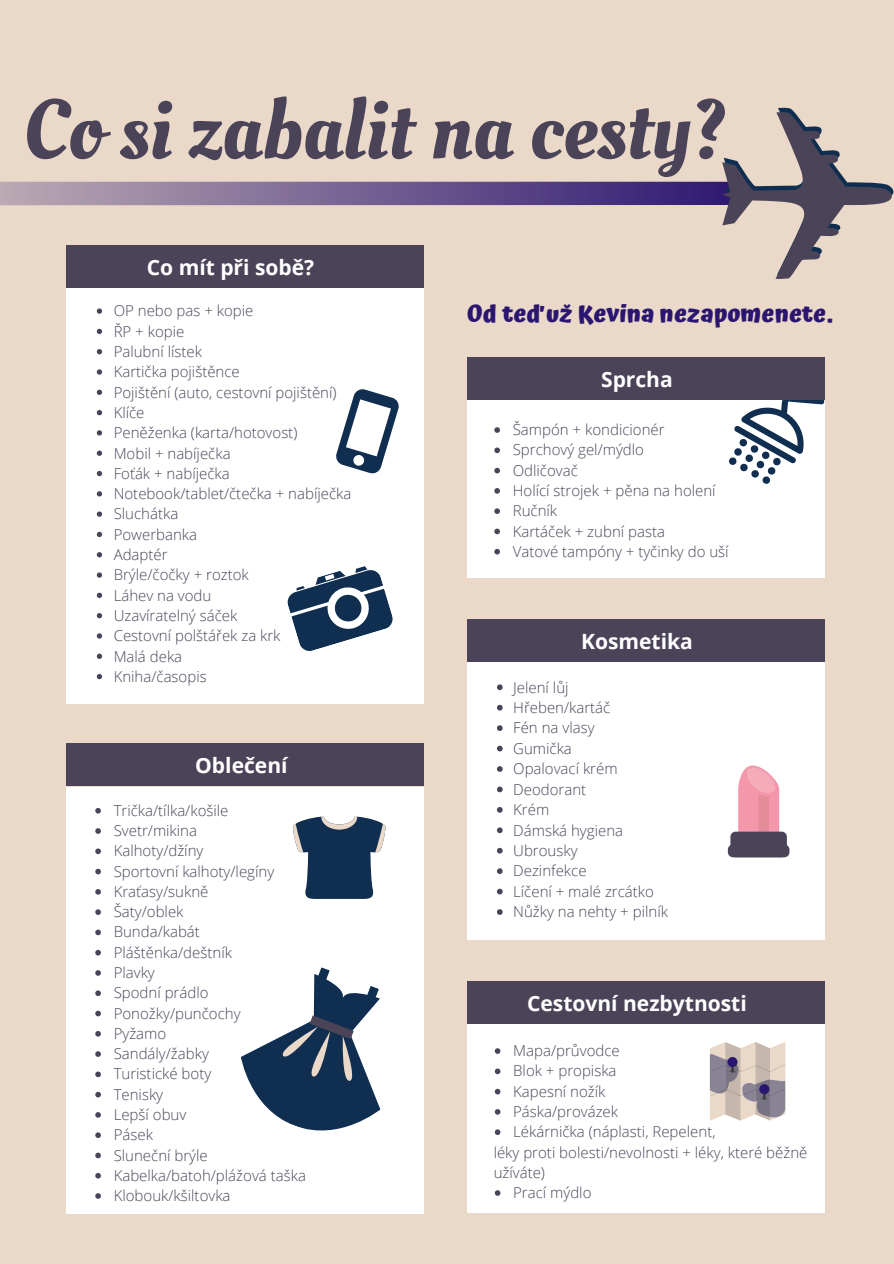
<style>
.page{position:relative;width:894px;height:1264px;background:#fff}
.page>*{position:absolute;margin:0;border:0;box-sizing:border-box;transform-origin:0 0}
.t1{font:84px "Oleo Script";color:#4b4459}
.t2{font:700 24px "Atma";color:#2a1570}
.t3{font:700 21px "Open Sans";color:#fff}
.t4{font:300 15px/20.2px "Open Sans";color:#4b4459}
</style>
<div class="page">
<div style="left:0;top:0;width:893px;height:1263px;background:#ead9c9"></div>
<div style="left:66px;top:288px;width:357px;height:415px;background:#fff"></div>
<div style="left:66px;top:245px;width:357px;height:43px;background:#4b4459"></div>
<svg style="left:97px;top:308px;width:5px;height:6px"></svg>
<svg style="left:97px;top:329px;width:5px;height:5px"></svg>
<svg style="left:97px;top:349px;width:5px;height:5px"></svg>
<svg style="left:97px;top:369px;width:5px;height:5px"></svg>
<svg style="left:97px;top:389px;width:5px;height:6px"></svg>
<svg style="left:97px;top:410px;width:5px;height:5px"></svg>
<svg style="left:97px;top:430px;width:5px;height:5px"></svg>
<svg style="left:97px;top:450px;width:5px;height:6px"></svg>
<svg style="left:97px;top:471px;width:5px;height:5px"></svg>
<svg style="left:97px;top:491px;width:5px;height:5px"></svg>
<svg style="left:97px;top:511px;width:5px;height:6px"></svg>
<svg style="left:97px;top:532px;width:5px;height:5px"></svg>
<svg style="left:97px;top:552px;width:5px;height:5px"></svg>
<svg style="left:97px;top:572px;width:5px;height:5px"></svg>
<svg style="left:97px;top:592px;width:5px;height:6px"></svg>
<svg style="left:97px;top:613px;width:5px;height:5px"></svg>
<svg style="left:97px;top:633px;width:5px;height:5px"></svg>
<svg style="left:97px;top:653px;width:5px;height:6px"></svg>
<svg style="left:97px;top:674px;width:5px;height:5px"></svg>
<div style="left:467px;top:1024px;width:357px;height:188px;background:#fff"></div>
<svg style="left:494px;top:1048px;width:6px;height:5px"></svg>
<svg style="left:494px;top:1068px;width:6px;height:6px"></svg>
<svg style="left:494px;top:1088px;width:6px;height:6px"></svg>
<svg style="left:494px;top:1109px;width:6px;height:5px"></svg>
<svg style="left:494px;top:1129px;width:6px;height:5px"></svg>
<svg style="left:494px;top:1190px;width:6px;height:5px"></svg>
<div style="left:66px;top:786px;width:357px;height:427px;background:#fff"></div>
<svg style="left:95px;top:808px;width:6px;height:5px"></svg>
<svg style="left:95px;top:828px;width:6px;height:5px"></svg>
<svg style="left:95px;top:848px;width:6px;height:6px"></svg>
<svg style="left:95px;top:868px;width:6px;height:6px"></svg>
<svg style="left:95px;top:889px;width:6px;height:5px"></svg>
<svg style="left:95px;top:909px;width:6px;height:6px"></svg>
<svg style="left:95px;top:929px;width:6px;height:6px"></svg>
<svg style="left:95px;top:949px;width:6px;height:6px"></svg>
<svg style="left:95px;top:970px;width:6px;height:5px"></svg>
<svg style="left:95px;top:990px;width:6px;height:6px"></svg>
<svg style="left:95px;top:1010px;width:6px;height:6px"></svg>
<svg style="left:95px;top:1031px;width:6px;height:5px"></svg>
<svg style="left:95px;top:1051px;width:6px;height:5px"></svg>
<svg style="left:95px;top:1071px;width:6px;height:6px"></svg>
<svg style="left:95px;top:1091px;width:6px;height:6px"></svg>
<svg style="left:95px;top:1112px;width:6px;height:5px"></svg>
<svg style="left:95px;top:1132px;width:6px;height:5px"></svg>
<svg style="left:95px;top:1152px;width:6px;height:6px"></svg>
<svg style="left:95px;top:1173px;width:6px;height:5px"></svg>
<svg style="left:95px;top:1193px;width:6px;height:5px"></svg>
<div style="left:467px;top:663px;width:357px;height:277px;background:#fff"></div>
<svg style="left:497px;top:684px;width:5px;height:6px"></svg>
<svg style="left:497px;top:704px;width:5px;height:6px"></svg>
<svg style="left:497px;top:725px;width:5px;height:6px"></svg>
<svg style="left:497px;top:745px;width:5px;height:6px"></svg>
<svg style="left:497px;top:766px;width:5px;height:5px"></svg>
<svg style="left:497px;top:786px;width:5px;height:6px"></svg>
<svg style="left:497px;top:807px;width:5px;height:5px"></svg>
<svg style="left:497px;top:827px;width:5px;height:6px"></svg>
<svg style="left:497px;top:847px;width:5px;height:6px"></svg>
<svg style="left:497px;top:868px;width:5px;height:6px"></svg>
<svg style="left:497px;top:888px;width:5px;height:6px"></svg>
<svg style="left:497px;top:909px;width:5px;height:5px"></svg>
<div style="left:467px;top:400px;width:357px;height:178px;background:#fff"></div>
<svg style="left:494px;top:427px;width:6px;height:6px"></svg>
<svg style="left:494px;top:447px;width:6px;height:6px"></svg>
<svg style="left:494px;top:468px;width:6px;height:5px"></svg>
<svg style="left:494px;top:488px;width:6px;height:5px"></svg>
<svg style="left:494px;top:508px;width:6px;height:6px"></svg>
<svg style="left:494px;top:528px;width:6px;height:6px"></svg>
<svg style="left:494px;top:549px;width:6px;height:5px"></svg>
<div style="left:66px;top:743px;width:357px;height:43px;background:#4b4459"></div>
<svg style="left:728px;top:399px;width:96px;height:85px"></svg>
<div style="left:467px;top:357px;width:357px;height:42px;background:#4b4459"></div>
<div style="left:467px;top:619px;width:357px;height:43px;background:#4b4459"></div>
<div style="left:467px;top:981px;width:357px;height:43px;background:#4b4459"></div>
<svg style="left:0;top:182px;width:722px;height:23px;background:#756192"></svg>
<svg style="left:722px;top:108px;width:171px;height:171px"></svg>
<svg style="left:336px;top:389px;width:63px;height:85px"></svg>
<svg style="left:287px;top:566px;width:106px;height:85px"></svg>
<svg style="left:293px;top:816px;width:92px;height:82px"></svg>
<svg style="left:241px;top:967px;width:140px;height:164px"></svg>
<svg style="left:738px;top:765px;width:41px;height:66px;background:#f3a4b3"></svg>
<div style="left:730px;top:831px;width:56px;height:26px;background:#4b4459;border-radius:5px"></div>
<div style="left:727px;top:844px;width:62px;height:13px;background:#4b4459;border-radius:5px"></div>
<svg style="left:709px;top:1042px;width:76px;height:78px;background:#bcb1b1"></svg>
<h1 class="t1" style="left:23px;top:74px;width:704px">Co si zabalit na cesty?</h1>
<h3 class="t3" style="left:147px;top:252px;width:169px">Co mít při sobě?</h3>
<p class="t4" style="left:114px;top:300px;width:239px">OP nebo pas + kopie<br>ŘP + kopie<br>Palubní lístek<br>Kartička pojištěnce<br>Pojištění (auto, cestovní pojištění)<br>Klíče<br>Peněženka (karta/hotovost)<br>Mobil + nabíječka<br>Foťák + nabíječka<br>Notebook/tablet/čtečka + nabíječka<br>Sluchátka<br>Powerbanka<br>Adaptér<br>Brýle/čočky + roztok<br>Láhev na vodu<br>Uzavíratelný sáček<br>Cestovní polštářek za krk<br>Malá deka<br>Kniha/časopis</p>
<h3 class="t3" style="left:195px;top:750px;width:94px">Oblečení</h3>
<p class="t4" style="left:114px;top:799px;width:194px">Trička/tílka/košile<br>Svetr/mikina<br>Kalhoty/džíny<br>Sportovní kalhoty/legíny<br>Kraťasy/sukně<br>Šaty/oblek<br>Bunda/kabát<br>Pláštěnka/deštník<br>Plavky<br>Spodní prádlo<br>Ponožky/punčochy<br>Pyžamo<br>Sandály/žabky<br>Turistické boty<br>Tenisky<br>Lepší obuv<br>Pásek<br>Sluneční brýle<br>Kabelka/batoh/plážová taška<br>Klobouk/kšiltovka</p>
<h2 class="t2" style="left:467px;top:300px;width:367px">Od teď už Kevina nezapomenete.</h2>
<h3 class="t3" style="left:601px;top:364px;width:73px">Sprcha</h3>
<p class="t4" style="left:512px;top:419px;width:217px">Šampón + kondicionér<br>Sprchový gel/mýdlo<br>Odličovač<br>Holící strojek + pěna na holení<br>Ručník<br>Kartáček + zubní pasta<br>Vatové tampóny + tyčinky do uší</p>
<h3 class="t3" style="left:581px;top:627px;width:113px">Kosmetika</h3>
<p class="t4" style="left:513px;top:676px;width:156px">Jelení lůj<br>Hřeben/kartáč<br>Fén na vlasy<br>Gumička<br>Opalovací krém<br>Deodorant<br>Krém<br>Dámská hygiena<br>Ubrousky<br>Dezinfekce<br>Líčení + malé zrcátko<br>Nůžky na nehty + pilník</p>
<h3 class="t3" style="left:527px;top:988px;width:221px">Cestovní nezbytnosti</h3>
<p class="t4" style="left:513px;top:1040px;width:108px">Mapa/průvodce</p>
<p class="t4" style="left:513px;top:1060px;width:105px">Blok + propiska</p>
<p class="t4" style="left:513px;top:1080px;width:94px">Kapesní nožík</p>
<p class="t4" style="left:513px;top:1100px;width:106px">Páska/provázek</p>
<p class="t4" style="left:513px;top:1121px;width:204px">Lékárnička (náplasti, Repelent,</p>
<p class="t4" style="left:493px;top:1141px;width:315px">léky proti bolesti/nevolnosti + léky, které běžně</p>
<p class="t4" style="left:493px;top:1161px;width:53px">užíváte)</p>
<p class="t4" style="left:513px;top:1182px;width:80px">Prací mýdlo</p>
</div>
